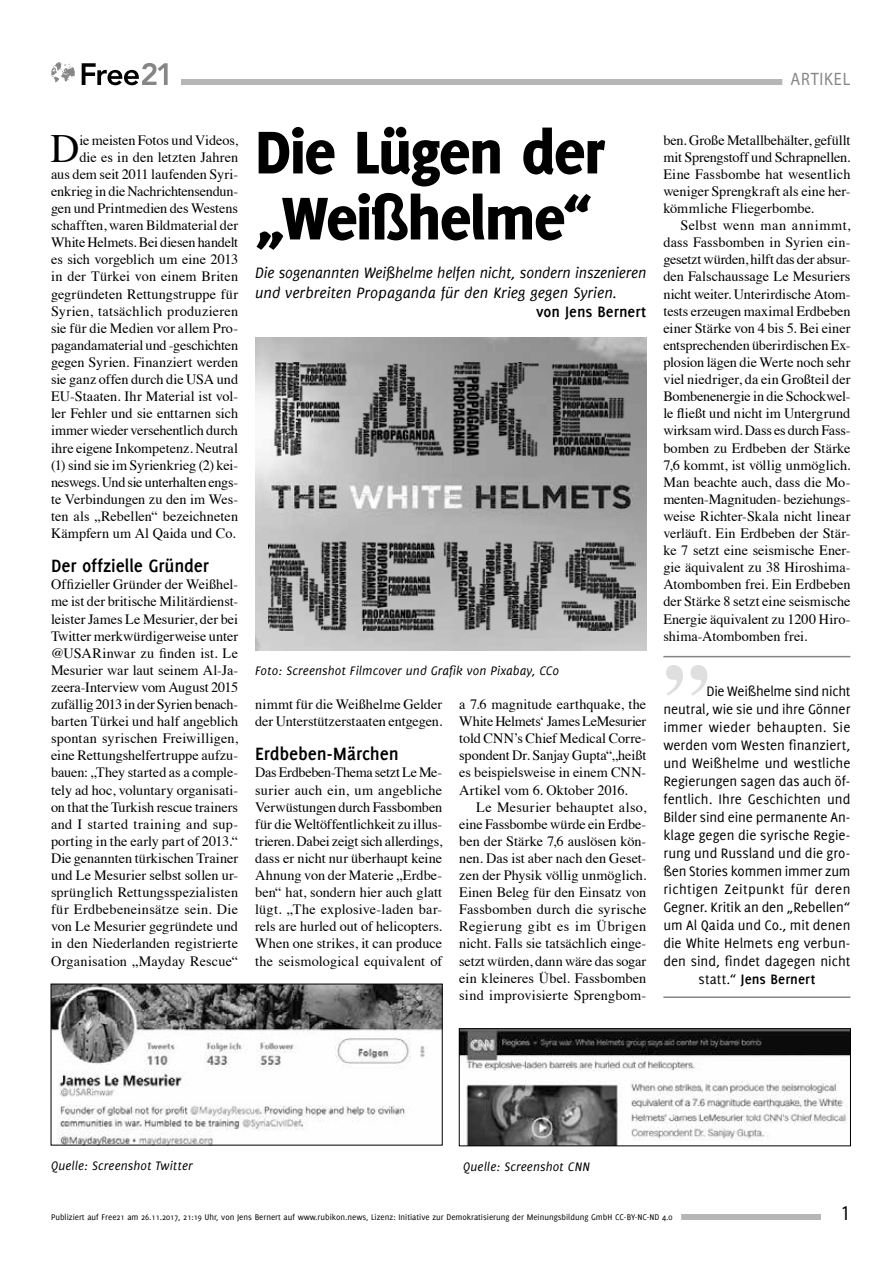
<style>
.page{position:relative;width:893px;height:1263px;background:#fff}
.page>*{position:absolute;margin:0;border:0;box-sizing:border-box;transform-origin:0 0}
.t1{font:700 91.5px "Times";color:#dfdfdf}
.t2{font:800 66px/66px "Delicious";letter-spacing:-.02em;color:#000}
.t3{font:40.05px "Times";color:#000}
.t4{font:21px "Myriad Pro";color:#000;scale:.9 1}
.t5{font:700 19.5px "Delicious";letter-spacing:-.005em;color:#000}
.t6{font:18px "Myriad Pro";letter-spacing:.05em;color:#868686;scale:.9 1}
.t7{font:italic 16.5px/19.5px "Delicious";letter-spacing:-.005em;color:#000}
.t8{font:700 16.5px "Delicious";color:#000}
.t9{font:15px "Delicious";color:#000}
.t10{font:15px "Delicious";letter-spacing:.02em;color:#000}
.t11{font:15px "Delicious";letter-spacing:-.02em;color:#000}
.t12{font:700 15px "Delicious";letter-spacing:.005em;color:#000}
.t13{font:14.25px/17.1px "Times";color:#000;text-align:justify}
.t14{font:italic 13.5px "Delicious";letter-spacing:.01em;color:#000}
.t15{font:9px "Delicious";color:#000}
.s1{font-weight:400}
</style>
<div class="page">
<div style="left:181px;top:79px;width:669px;height:6px;background:#b6b6b6"></div>
<div style="left:55px;top:1214px;width:766px;height:6px;background:#b6b6b6"></div>
<div style="left:43px;top:1212px;width:638px;height:12px;background:#fff"></div>
<div style="left:782px;top:74px;width:77px;height:15px;background:#fff"></div>
<svg style="left:82px;top:63px;width:86px;height:22px"></svg>
<svg style="left:51px;top:62px;width:24px;height:20px"></svg>
<hr style="left:663px;top:656px;width:187px;height:1px;background:#868686">
<hr style="left:663px;top:996px;width:187px;height:2px;background:#868686">
<img style="left:53px;top:986px;width:387px;height:157px">
<div style="left:51px;top:984px;width:391px;height:161px;border:1px solid #000"></div>
<img style="left:461px;top:1030px;width:388px;height:114px">
<div style="left:459px;top:1028px;width:392px;height:118px;border:1px solid #000"></div>
<img style="left:255px;top:337px;width:391px;height:314px">
<img style="left:257px;top:363px;width:389px;height:105px">
<img style="left:268px;top:527px;width:368px;height:103px">
<p class="t13" style="left:51px;top:130px;width:189px;text-align:right">ie meisten Fotos und Videos,<br>die es in den letzten Jahren<br>aus dem seit 2011 laufenden Syri&shy;enkrieg in die Nachrichtensendun&shy;gen und Printmedien des Westens schafften, waren Bildmaterial der<br>White Helmets. Bei diesen handelt es sich vorgeblich um eine 2013 in der Türkei von einem Briten gegründeten Rettungstruppe für<br>Syrien, tatsächlich produzieren sie für die Medien vor allem Pro&shy;pagandamaterial und -geschichten gegen Syrien. Finanziert werden sie ganz offen durch die USA und<br>EU-Staaten. Ihr Material ist vol&shy;ler Fehler und sie enttarnen sich immer wieder versehentlich durch ihre eigene Inkompetenz. Neutral (1) sind sie im Syrienkrieg (2) kei&shy;neswegs. Und sie unterhalten engs&shy;te Verbindungen zu den im Wes&shy;ten als „Rebellen“ bezeichneten<br>Kämpfern um Al Qaida und Co.</p>
<h3 class="t5" style="left:51px;top:554px;width:160px">Der offzielle Gründer</h3>
<p class="t13" style="left:51px;top:575px;width:189px">Offizieller Gründer der Weißhel&shy;me ist der britische Militärdienst&shy;leister James Le Mesurier, der bei Twitter merkwürdigerweise unter @USARinwar zu finden ist. Le Mesurier war laut seinem Al-Ja&shy;zeera-Interview vom August 2015 zufällig 2013 in der Syrien benach&shy;barten Türkei und half angeblich spontan syrischen Freiwilligen, eine Rettungshelfertruppe aufzu&shy;bauen: „They started as a comple&shy;tely ad hoc, voluntary organisati&shy;on that the Turkish rescue trainers and I started training and sup&shy;porting in the early part of 2013.“ Die genannten türkischen Trainer und Le Mesurier selbst sollen ur&shy;sprünglich Rettungsspezialisten für Erdbebeneinsätze sein. Die von Le Mesurier gegründete und in den Niederlanden registrierte Organisation „Mayday Rescue“</p>
<h3 class="t3" style="left:50px;top:111px;width:30px">D</h3>
<h2 class="t2" style="left:255px;top:118px;width:351px">Die Lügen der „Weißhelme“</h2>
<p class="t7" style="left:255px;top:263px;width:393px">Die sogenannten Weißhelme helfen nicht, sondern inszenieren und verbreiten Propaganda für den Krieg gegen Syrien.</p>
<p class="t8" style="left:536px;top:303px;width:112px">von Jens Bernert</p>
<p class="t14" style="left:255px;top:663px;width:305px">Foto: Screenshot Filmcover und Grafik von Pixabay, CC0</p>
<p class="t13" style="left:255px;top:694px;width:189px">nimmt für die Weißhelme Gelder der Unterstützerstaaten entgegen.</p>
<h3 class="t5" style="left:255px;top:742px;width:145px">Erdbeben-Märchen</h3>
<p class="t13" style="left:255px;top:763px;width:189px">Das Erdbeben-Thema setzt Le Me&shy;surier auch ein, um angebliche Verwüstungen durch Fassbomben für die Weltöffentlichkeit zu illus&shy;trieren. Dabei zeigt sich allerdings, dass er nicht nur überhaupt keine Ahnung von der Materie „Erdbe&shy;ben“ hat, sondern hier auch glatt lügt. „The explosive-laden bar&shy;rels are hurled out of helicopters.<br>When one strikes, it can produce the seismological equivalent of</p>
<p class="t13" style="left:459px;top:694px;width:189px">a 7.6 magnitude earthquake, the White Helmets‘ James LeMesurier told CNN’s Chief Medical Corre&shy;spondent Dr. Sanjay Gupta“,,heißt es beispielsweise in einem CNN-Artikel vom 6. Oktober 2016.</p>
<p class="t13" style="left:459px;top:797px;width:189px;text-indent:17px">Le Mesurier behauptet also, eine Fassbombe würde ein Erdbe&shy;ben der Stärke 7,6 auslösen kön&shy;nen. Das ist aber nach den Geset&shy;zen der Physik völlig unmöglich.<br>Einen Beleg für den Einsatz von Fassbomben durch die syrische Regierung gibt es im Übrigen nicht. Falls sie tatsächlich einge&shy;setzt würden, dann wäre das sogar ein kleineres Übel. Fassbomben sind improvisierte Sprengbom-</p>
<p class="t6" style="left:790px;top:68px;width:68px">ARTIKEL</p>
<p class="t13" style="left:663px;top:130px;width:189px">ben. Große Metallbehälter, gefüllt mit Sprengstoff und Schrapnellen.<br>Eine Fassbombe hat wesentlich weniger Sprengkraft als eine her&shy;kömmliche Fliegerbombe.</p>
<p class="t13" style="left:663px;top:216px;width:189px;text-indent:17px">Selbst wenn man annimmt, dass Fassbomben in Syrien ein&shy;gesetzt würden, hilft das der absur&shy;den Falschaussage Le Mesuriers nicht weiter. Unterirdische Atom&shy;tests erzeugen maximal Erdbeben einer Stärke von 4 bis 5. Bei einer entsprechenden überirdischen Ex&shy;plosion lägen die Werte noch sehr viel niedriger, da ein Großteil der Bombenenergie in die Schockwel&shy;le fließt und nicht im Untergrund wirksam wird. Dass es durch Fass&shy;bomben zu Erdbeben der Stärke 7,6 kommt, ist völlig unmöglich.<br>Man beachte auch, dass die Mo&shy;menten-Magnituden- beziehungs&shy;weise Richter-Skala nicht linear verläuft. Ein Erdbeben der Stär&shy;ke 7 setzt eine seismische Ener&shy;gie äquivalent zu 38 Hiroshima-Atombomben frei. Ein Erdbeben der Stärke 8 setzt eine seismische Energie äquivalent zu 1200 Hiro&shy;shima-Atombomben frei.</p>
<h1 class="t1" style="left:663px;top:561px;width:47px">„</h1>
<p class="t11" style="left:706px;top:682px;width:146px">Die Weißhelme sind nicht</p>
<p class="t9" style="left:663px;top:700px;width:189px">neutral, wie sie und ihre Gönner</p>
<p class="t9" style="left:663px;top:718px;width:189px">immer wieder behaupten. Sie</p>
<p class="t9" style="left:663px;top:736px;width:189px">werden vom Westen finanziert,</p>
<p class="t9" style="left:663px;top:754px;width:189px">und Weißhelme und westliche</p>
<p class="t9" style="left:663px;top:772px;width:189px">Regierungen sagen das auch öf-</p>
<p class="t9" style="left:663px;top:790px;width:189px">fentlich. Ihre Geschichten und</p>
<p class="t9" style="left:663px;top:808px;width:189px">Bilder sind eine permanente An-</p>
<p class="t9" style="left:663px;top:826px;width:189px">klage gegen die syrische Regie-</p>
<p class="t9" style="left:663px;top:844px;width:189px">rung und Russland und die gro-</p>
<p class="t9" style="left:663px;top:862px;width:189px">ßen Stories kommen immer zum</p>
<p class="t10" style="left:663px;top:880px;width:189px">richtigen Zeitpunkt für deren</p>
<p class="t9" style="left:663px;top:898px;width:189px">Gegner. Kritik an den „Rebellen“</p>
<p class="t9" style="left:663px;top:916px;width:189px">um Al Qaida und Co., mit denen</p>
<p class="t9" style="left:663px;top:934px;width:189px">die White Helmets eng verbun-</p>
<p class="t9" style="left:663px;top:952px;width:189px">den sind, findet dagegen nicht</p>
<p class="t12" style="left:698px;top:970px;width:118px"><span class="s1">statt.“</span> Jens Bernert</p>
<p class="t14" style="left:51px;top:1158px;width:143px">Quelle: Screenshot Twitter</p>
<p class="t14" style="left:463px;top:1159px;width:128px">Quelle: Screenshot CNN</p>
<p class="t15" style="left:51px;top:1212px;width:623px">Publiziert auf Free21 am 26.11.2017, 21:19 Uhr, von Jens Bernert auf www.rubikon.news, Lizenz: Initiative zur Demokratisierung der Meinungsbildung GmbH CC-BY-NC-ND 4.0</p>
<h3 class="t4" style="left:841px;top:1200px;width:12px">1</h3>
</div>
